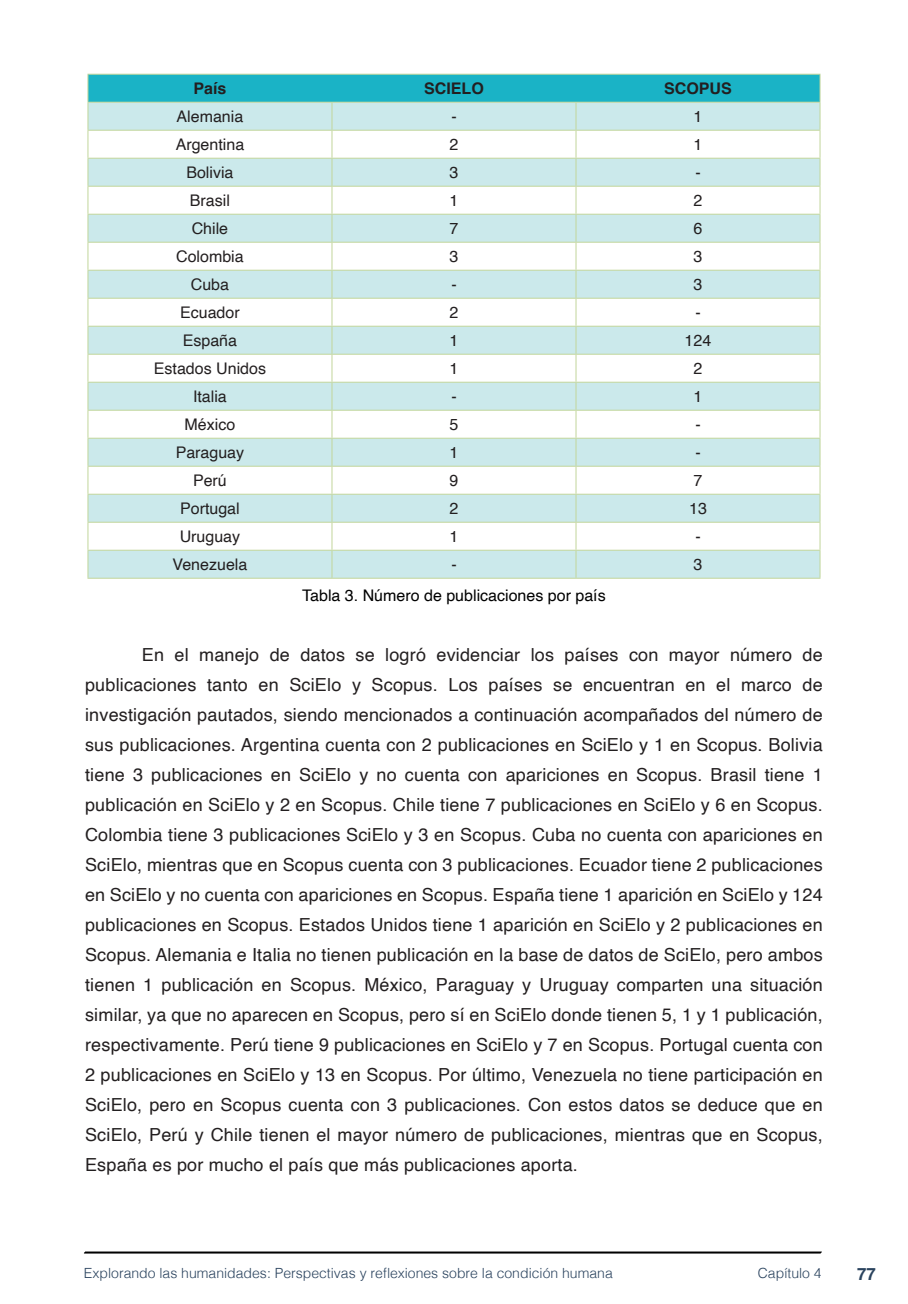
<style>
.page{position:relative;width:908px;height:1304px;background:#fff}
.page>*{position:absolute;margin:0;border:0;box-sizing:border-box;transform-origin:0 0}
.txt{font:18px/30px "Helvetica";letter-spacing:.01em;color:#231f20;text-align:justify}
.t1{font:700 16.8px "Helvetica";color:#2a435e}
.tab_txt_centro{font:16px "Helvetica";color:#231f20}
.imagens_graf_tab{font:16px "Helvetica";color:#000}
.tab_txt_centro-2{font:700 16px "Helvetica";color:#231f20}
.t2{font:300 14px "Helvetica";color:#2a435e}
</style>
<div class="page">
<svg style="left:84px;top:1251px;width:737px;height:3px;background:#515151"></svg>
<svg style="left:87px;top:74px;width:733px;height:504px"></svg>
<hr style="left:87px;top:578px;width:245px;height:1px;background:#c2d69b">
<hr style="left:332px;top:578px;width:243px;height:1px;background:#c2d69b">
<hr style="left:575px;top:578px;width:245px;height:1px;background:#c2d69b">
<p class="tab_txt_centro-2" style="left:193px;top:79px;width:34px">País</p>
<p class="tab_txt_centro-2" style="left:424px;top:79px;width:61px">SCIELO</p>
<p class="tab_txt_centro-2" style="left:664px;top:79px;width:69px">SCOPUS</p>
<p class="tab_txt_centro" style="left:176px;top:104px;width:68px">Alemania</p>
<p class="tab_txt_centro" style="left:451px;top:104px;width:7px">-</p>
<p class="tab_txt_centro" style="left:693px;top:104px;width:10px">1</p>
<p class="tab_txt_centro" style="left:176px;top:132px;width:70px">Argentina</p>
<p class="tab_txt_centro" style="left:449px;top:132px;width:10px">2</p>
<p class="tab_txt_centro" style="left:693px;top:132px;width:10px">1</p>
<p class="tab_txt_centro" style="left:186px;top:160px;width:49px">Bolivia</p>
<p class="tab_txt_centro" style="left:449px;top:160px;width:10px">3</p>
<p class="tab_txt_centro" style="left:695px;top:160px;width:7px">-</p>
<p class="tab_txt_centro" style="left:190px;top:188px;width:41px">Brasil</p>
<p class="tab_txt_centro" style="left:449px;top:188px;width:10px">1</p>
<p class="tab_txt_centro" style="left:693px;top:188px;width:10px">2</p>
<p class="tab_txt_centro" style="left:192px;top:216px;width:38px">Chile</p>
<p class="tab_txt_centro" style="left:449px;top:216px;width:10px">7</p>
<p class="tab_txt_centro" style="left:693px;top:216px;width:10px">6</p>
<p class="tab_txt_centro" style="left:176px;top:244px;width:69px">Colombia</p>
<p class="tab_txt_centro" style="left:449px;top:244px;width:10px">3</p>
<p class="tab_txt_centro" style="left:693px;top:244px;width:10px">3</p>
<p class="tab_txt_centro" style="left:191px;top:272px;width:40px">Cuba</p>
<p class="tab_txt_centro" style="left:451px;top:272px;width:7px">-</p>
<p class="tab_txt_centro" style="left:693px;top:272px;width:10px">3</p>
<p class="tab_txt_centro" style="left:180px;top:300px;width:61px">Ecuador</p>
<p class="tab_txt_centro" style="left:449px;top:300px;width:10px">2</p>
<p class="tab_txt_centro" style="left:695px;top:300px;width:7px">-</p>
<p class="tab_txt_centro" style="left:183px;top:328px;width:56px">España</p>
<p class="tab_txt_centro" style="left:449px;top:328px;width:10px">1</p>
<p class="tab_txt_centro" style="left:684px;top:328px;width:28px">124</p>
<p class="tab_txt_centro" style="left:154px;top:356px;width:114px">Estados Unidos</p>
<p class="tab_txt_centro" style="left:449px;top:356px;width:10px">1</p>
<p class="tab_txt_centro" style="left:693px;top:356px;width:10px">2</p>
<p class="tab_txt_centro" style="left:193px;top:384px;width:35px">Italia</p>
<p class="tab_txt_centro" style="left:451px;top:384px;width:7px">-</p>
<p class="tab_txt_centro" style="left:693px;top:384px;width:10px">1</p>
<p class="tab_txt_centro" style="left:184px;top:412px;width:52px">México</p>
<p class="tab_txt_centro" style="left:449px;top:412px;width:10px">5</p>
<p class="tab_txt_centro" style="left:695px;top:412px;width:7px">-</p>
<p class="tab_txt_centro" style="left:176px;top:440px;width:70px">Paraguay</p>
<p class="tab_txt_centro" style="left:449px;top:440px;width:10px">1</p>
<p class="tab_txt_centro" style="left:695px;top:440px;width:7px">-</p>
<p class="tab_txt_centro" style="left:193px;top:468px;width:35px">Perú</p>
<p class="tab_txt_centro" style="left:449px;top:468px;width:10px">9</p>
<p class="tab_txt_centro" style="left:693px;top:468px;width:10px">7</p>
<p class="tab_txt_centro" style="left:180px;top:496px;width:61px">Portugal</p>
<p class="tab_txt_centro" style="left:449px;top:496px;width:10px">2</p>
<p class="tab_txt_centro" style="left:688px;top:496px;width:19px">13</p>
<p class="tab_txt_centro" style="left:180px;top:524px;width:62px">Uruguay</p>
<p class="tab_txt_centro" style="left:449px;top:524px;width:10px">1</p>
<p class="tab_txt_centro" style="left:695px;top:524px;width:7px">-</p>
<p class="tab_txt_centro" style="left:172px;top:552px;width:76px">Venezuela</p>
<p class="tab_txt_centro" style="left:451px;top:552px;width:7px">-</p>
<p class="tab_txt_centro" style="left:693px;top:552px;width:10px">3</p>
<p class="imagens_graf_tab" style="left:302px;top:583px;width:305px">Tabla 3. Número de publicaciones por país</p>
<p class="txt" style="left:85px;top:640px;width:738px;text-indent:57px">En el manejo de datos se logró evidenciar los países con mayor número de publicaciones tanto en SciElo y Scopus. Los países se encuentran en el marco de investigación pautados, siendo mencionados a continuación acompañados del número de sus publicaciones. Argentina cuenta con 2 publicaciones en SciElo y 1 en Scopus. Bolivia tiene 3 publicaciones en SciElo y no cuenta con apariciones en Scopus. Brasil tiene 1 publicación en SciElo y 2 en Scopus. Chile tiene 7 publicaciones en SciElo y 6 en Scopus.<br>Colombia tiene 3 publicaciones SciElo y 3 en Scopus. Cuba no cuenta con apariciones en SciElo, mientras que en Scopus cuenta con 3 publicaciones. Ecuador tiene 2 publicaciones en SciElo y no cuenta con apariciones en Scopus. España tiene 1 aparición en SciElo y 124 publicaciones en Scopus. Estados Unidos tiene 1 aparición en SciElo y 2 publicaciones en Scopus. Alemania e Italia no tienen publicación en la base de datos de SciElo, pero ambos tienen 1 publicación en Scopus. México, Paraguay y Uruguay comparten una situación similar, ya que no aparecen en Scopus, pero sí en SciElo donde tienen 5, 1 y 1 publicación, respectivamente. Perú tiene 9 publicaciones en SciElo y 7 en Scopus. Portugal cuenta con 2 publicaciones en SciElo y 13 en Scopus. Por último, Venezuela no tiene participación en SciElo, pero en Scopus cuenta con 3 publicaciones. Con estos datos se deduce que en SciElo, Perú y Chile tienen el mayor número de publicaciones, mientras que en Scopus, España es por mucho el país que más publicaciones aporta.</p>
<p class="t2" style="left:84px;top:1261px;width:530px">Explorando las humanidades: Perspectivas y reflexiones sobre la condición humana</p>
<p class="t2" style="left:757px;top:1261px;width:65px">Capítulo 4</p>
<p class="t1" style="left:856px;top:1264px;width:20px">77</p>
</div>
